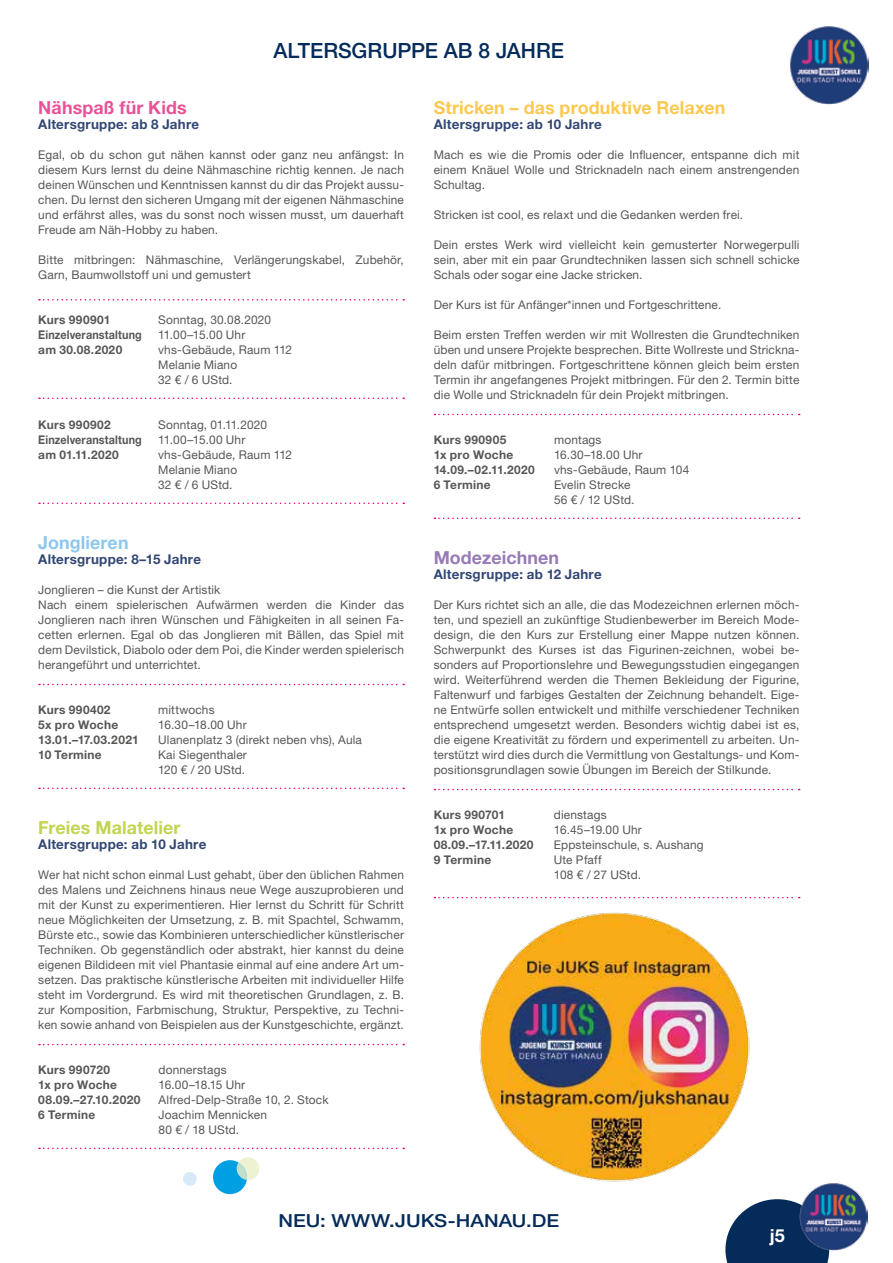
<style>
.page{position:relative;width:893px;height:1263px;background:#fff}
.page>*{position:absolute;margin:0;border:0;box-sizing:border-box;transform-origin:0 0}
.t1{font:500 21px "Helvetica Neue LT Std";color:#042b5a}
.t2{font:700 18px "Helvetica Neue LT Std";letter-spacing:.005em;color:#fdc84f}
.t3{font:500 18px "Helvetica Neue LT Std";color:#042b5a;scale:1.12 1}
.t4{font:700 18px "Helvetica Neue LT Std";letter-spacing:.005em;color:#c2d450}
.t5{font:700 18px "Helvetica Neue LT Std";letter-spacing:.01em;color:#ea5197}
.t6{font:700 18px "Helvetica Neue LT Std";letter-spacing:.005em;color:#977bb7}
.t7{font:700 18px "Helvetica Neue LT Std";letter-spacing:.005em;color:#8cc7ee}
.t8{font:700 18px "Helvetica Neue LT Std";color:#fff}
.t9{font:700 13.5px "Helvetica Neue LT Std";letter-spacing:.02em;color:#324774}
.t10{font:12px/15px "Helvetica Neue LT Std";letter-spacing:.015em;color:#575756}
.t11{font:700 12px/15px "Helvetica Neue LT Std";letter-spacing:.025em;color:#575756}
.t12{font:700 12px "Helvetica Neue LT Std";letter-spacing:.025em;color:#575756;scale:.9 1}
.t13{font:700 12px "Helvetica Neue LT Std";letter-spacing:.005em;color:#575756}
</style>
<div class="page">
<svg style="left:725px;top:1199px;width:104px;height:64px;background:#24466f"></svg>
<img style="left:799px;top:1183px;width:68px;height:68px">
<img style="left:790px;top:26px;width:79px;height:78px">
<svg style="left:39px;top:299px;width:365px;height:1px"></svg>
<svg style="left:39px;top:398px;width:365px;height:1px"></svg>
<svg style="left:39px;top:503px;width:365px;height:1px"></svg>
<svg style="left:39px;top:684px;width:365px;height:1px"></svg>
<svg style="left:39px;top:788px;width:365px;height:1px"></svg>
<svg style="left:39px;top:1044px;width:365px;height:1px"></svg>
<svg style="left:39px;top:1148px;width:365px;height:1px"></svg>
<svg style="left:434px;top:414px;width:366px;height:1px"></svg>
<svg style="left:434px;top:518px;width:366px;height:1px"></svg>
<svg style="left:434px;top:789px;width:366px;height:1px"></svg>
<svg style="left:434px;top:897px;width:366px;height:1px"></svg>
<div style="left:213px;top:1160px;width:34px;height:34px;background:#009fe3;border-radius:50%"></div>
<svg style="left:237px;top:1157px;width:22px;height:23px"></svg>
<div style="left:183px;top:1172px;width:14px;height:14px;background:#d8eafa;border-radius:50%"></div>
<img style="left:479px;top:912px;width:271px;height:270px">
<h1 class="t1" style="left:274px;top:38px;width:292px">ALTERSGRUPPE AB 8 JAHRE</h1>
<h2 class="t5" style="left:38px;top:96px;width:150px">Nähspaß für Kids</h2>
<p class="t9" style="left:38px;top:116px;width:162px">Altersgruppe: ab 8 Jahre</p>
<p class="t10" style="left:38px;top:147px;width:367px;text-align:justify">Egal, ob du schon gut nähen kannst oder ganz neu anfängst: In diesem Kurs lernst du deine Nähmaschine richtig kennen. Je nach deinen Wünschen und Kenntnissen kannst du dir das Projekt aussu&shy;chen. Du lernst den sicheren Umgang mit der eigenen Nähmaschine und erfährst alles, was du sonst noch wissen musst, um dauerhaft Freude am Näh-Hobby zu haben.</p>
<p class="t10" style="left:38px;top:252px;width:367px">Bitte mitbringen: Nähmaschine, Verlängerungskabel, Zubehör,<br>Garn, Baumwollstoff uni und gemustert</p>
<p class="t11" style="left:38px;top:312px;width:74px">Kurs 990901</p>
<p class="t10" style="left:158px;top:312px;width:114px">Sonntag, 30.08.2020</p>
<p class="t12" style="left:38px;top:327px;width:117px">Einzelveranstaltung</p>
<p class="t10" style="left:158px;top:327px;width:89px">11.00–15.00 Uhr</p>
<p class="t11" style="left:38px;top:342px;width:86px">am 30.08.2020</p>
<p class="t10" style="left:158px;top:342px;width:135px">vhs-Gebäude, Raum 112<br>Melanie Miano<br>32 € / 6 UStd.</p>
<p class="t11" style="left:38px;top:417px;width:74px">Kurs 990902</p>
<p class="t10" style="left:158px;top:417px;width:110px">Sonntag, 01.11.2020</p>
<p class="t12" style="left:38px;top:432px;width:117px">Einzelveranstaltung</p>
<p class="t10" style="left:158px;top:432px;width:89px">11.00–15.00 Uhr</p>
<p class="t11" style="left:38px;top:447px;width:82px">am 01.11.2020</p>
<p class="t10" style="left:158px;top:447px;width:135px">vhs-Gebäude, Raum 112<br>Melanie Miano<br>32 € / 6 UStd.</p>
<h2 class="t7" style="left:38px;top:531px;width:92px">Jonglieren</h2>
<p class="t9" style="left:38px;top:551px;width:164px">Altersgruppe: 8–15 Jahre</p>
<p class="t10" style="left:38px;top:582px;width:367px">Jonglieren – die Kunst der Artistik<br>Nach einem spielerischen Aufwärmen werden die Kinder das Jonglieren nach ihren Wünschen und Fähigkeiten in all seinen Fa&shy;cetten erlernen. Egal ob das Jonglieren mit Bällen, das Spiel mit dem Devilstick, Diabolo oder dem Poi, die Kinder werden spielerisch herangeführt und unterrichtet.</p>
<p class="t11" style="left:38px;top:702px;width:82px">Kurs 990402<br>5x pro Woche</p>
<p class="t10" style="left:158px;top:702px;width:90px">mittwochs<br>16.30–18.00 Uhr</p>
<p class="t13" style="left:38px;top:732px;width:102px">13.01.–17.03.2021</p>
<p class="t10" style="left:158px;top:732px;width:205px">Ulanenplatz 3 (direkt neben vhs), Aula</p>
<p class="t11" style="left:38px;top:747px;width:65px">10 Termine</p>
<p class="t10" style="left:158px;top:747px;width:90px">Kai Siegenthaler<br>120 € / 20 UStd.</p>
<h2 class="t4" style="left:38px;top:816px;width:144px">Freies Malatelier</h2>
<p class="t9" style="left:38px;top:836px;width:170px">Altersgruppe: ab 10 Jahre</p>
<p class="t10" style="left:38px;top:867px;width:367px;text-align:justify">Wer hat nicht schon einmal Lust gehabt, über den üblichen Rahmen des Malens und Zeichnens hinaus neue Wege auszuprobieren und mit der Kunst zu experimentieren. Hier lernst du Schritt für Schritt neue Möglichkeiten der Umsetzung, z. B. mit Spachtel, Schwamm, Bürste etc., sowie das Kombinieren unterschiedlicher künstlerischer Techniken. Ob gegenständlich oder abstrakt, hier kannst du deine eigenen Bildideen mit viel Phantasie einmal auf eine andere Art um&shy;setzen. Das praktische künstlerische Arbeiten mit individueller Hilfe steht im Vordergrund. Es wird mit theoretischen Grundlagen, z. B. zur Komposition, Farbmischung, Struktur, Perspektive, zu Techni&shy;ken sowie anhand von Beispielen aus der Kunstgeschichte, ergänzt.</p>
<p class="t11" style="left:38px;top:1062px;width:80px">Kurs 990720<br>1x pro Woche</p>
<p class="t10" style="left:159px;top:1062px;width:88px">donnerstags<br>16.00–18.15 Uhr</p>
<p class="t11" style="left:38px;top:1092px;width:104px">08.09.–27.10.2020</p>
<p class="t10" style="left:159px;top:1092px;width:171px">Alfred-Delp-Straße 10, 2. Stock</p>
<p class="t11" style="left:38px;top:1107px;width:59px">6 Termine</p>
<p class="t10" style="left:159px;top:1107px;width:110px">Joachim Mennicken<br>80 € / 18 UStd.</p>
<h2 class="t2" style="left:434px;top:96px;width:293px">Stricken – das produktive Relaxen</h2>
<p class="t9" style="left:434px;top:116px;width:170px">Altersgruppe: ab 10 Jahre</p>
<p class="t10" style="left:434px;top:147px;width:367px;text-align:justify">Mach es wie die Promis oder die Influencer, entspanne dich mit einem Knäuel Wolle und Stricknadeln nach einem anstrengenden Schultag.</p>
<p class="t10" style="left:434px;top:207px;width:311px">Stricken ist cool, es relaxt und die Gedanken werden frei.</p>
<p class="t10" style="left:434px;top:237px;width:367px;text-align:justify">Dein erstes Werk wird vielleicht kein gemusterter Norwegerpulli sein, aber mit ein paar Grundtechniken lassen sich schnell schicke Schals oder sogar eine Jacke stricken.</p>
<p class="t10" style="left:434px;top:297px;width:289px">Der Kurs ist für Anfänger*innen und Fortgeschrittene.</p>
<p class="t10" style="left:434px;top:327px;width:367px;text-align:justify">Beim ersten Treffen werden wir mit Wollresten die Grundtechniken üben und unsere Projekte besprechen. Bitte Wollreste und Strickna&shy;deln dafür mitbringen. Fortgeschrittene können gleich beim ersten Termin ihr angefangenes Projekt mitbringen. Für den 2. Termin bitte die Wolle und Stricknadeln für dein Projekt mitbringen.</p>
<p class="t11" style="left:434px;top:432px;width:74px">Kurs 990905</p>
<p class="t10" style="left:554px;top:432px;width:49px">montags</p>
<p class="t11" style="left:434px;top:447px;width:81px">1x pro Woche</p>
<p class="t10" style="left:554px;top:447px;width:90px">16.30–18.00 Uhr</p>
<p class="t11" style="left:434px;top:462px;width:103px">14.09.–02.11.2020</p>
<p class="t10" style="left:554px;top:462px;width:137px">vhs-Gebäude, Raum 104</p>
<p class="t11" style="left:434px;top:477px;width:59px">6 Termine</p>
<p class="t10" style="left:554px;top:477px;width:82px">Evelin Strecke<br>56 € / 12 UStd.</p>
<h2 class="t6" style="left:434px;top:546px;width:127px">Modezeichnen</h2>
<p class="t9" style="left:434px;top:566px;width:170px">Altersgruppe: ab 12 Jahre</p>
<p class="t10" style="left:434px;top:597px;width:367px;text-align:justify">Der Kurs richtet sich an alle, die das Modezeichnen erlernen möch&shy;ten, und speziell an zukünftige Studienbewerber im Bereich Mode&shy;design, die den Kurs zur Erstellung einer Mappe nutzen können.<br>Schwerpunkt des Kurses ist das Figurinen-zeichnen, wobei be&shy;sonders auf Proportionslehre und Bewegungsstudien eingegangen wird. Weiterführend werden die Themen Bekleidung der Figurine, Faltenwurf und farbiges Gestalten der Zeichnung behandelt. Eige&shy;ne Entwürfe sollen entwickelt und mithilfe verschiedener Techniken entsprechend umgesetzt werden. Besonders wichtig dabei ist es, die eigene Kreativität zu fördern und experimentell zu arbeiten. Un&shy;terstützt wird dies durch die Vermittlung von Gestaltungs- und Kom&shy;positionsgrundlagen sowie Übungen im Bereich der Stilkunde.</p>
<p class="t11" style="left:434px;top:807px;width:73px">Kurs 990701</p>
<p class="t10" style="left:554px;top:807px;width:54px">dienstags</p>
<p class="t11" style="left:434px;top:822px;width:81px">1x pro Woche</p>
<p class="t10" style="left:554px;top:822px;width:90px">16.45–19.00 Uhr</p>
<p class="t11" style="left:434px;top:837px;width:101px">08.09.–17.11.2020</p>
<p class="t10" style="left:554px;top:837px;width:151px">Eppsteinschule, s. Aushang</p>
<p class="t11" style="left:434px;top:852px;width:59px">9 Termine</p>
<p class="t10" style="left:554px;top:852px;width:89px">Ute Pfaff<br>108 € / 27 UStd.</p>
<h2 class="t3" style="left:279px;top:1210px;width:252px">NEU: WWW.JUKS-HANAU.DE</h2>
<h2 class="t8" style="left:770px;top:1224px;width:17px">j5</h2>
</div>
